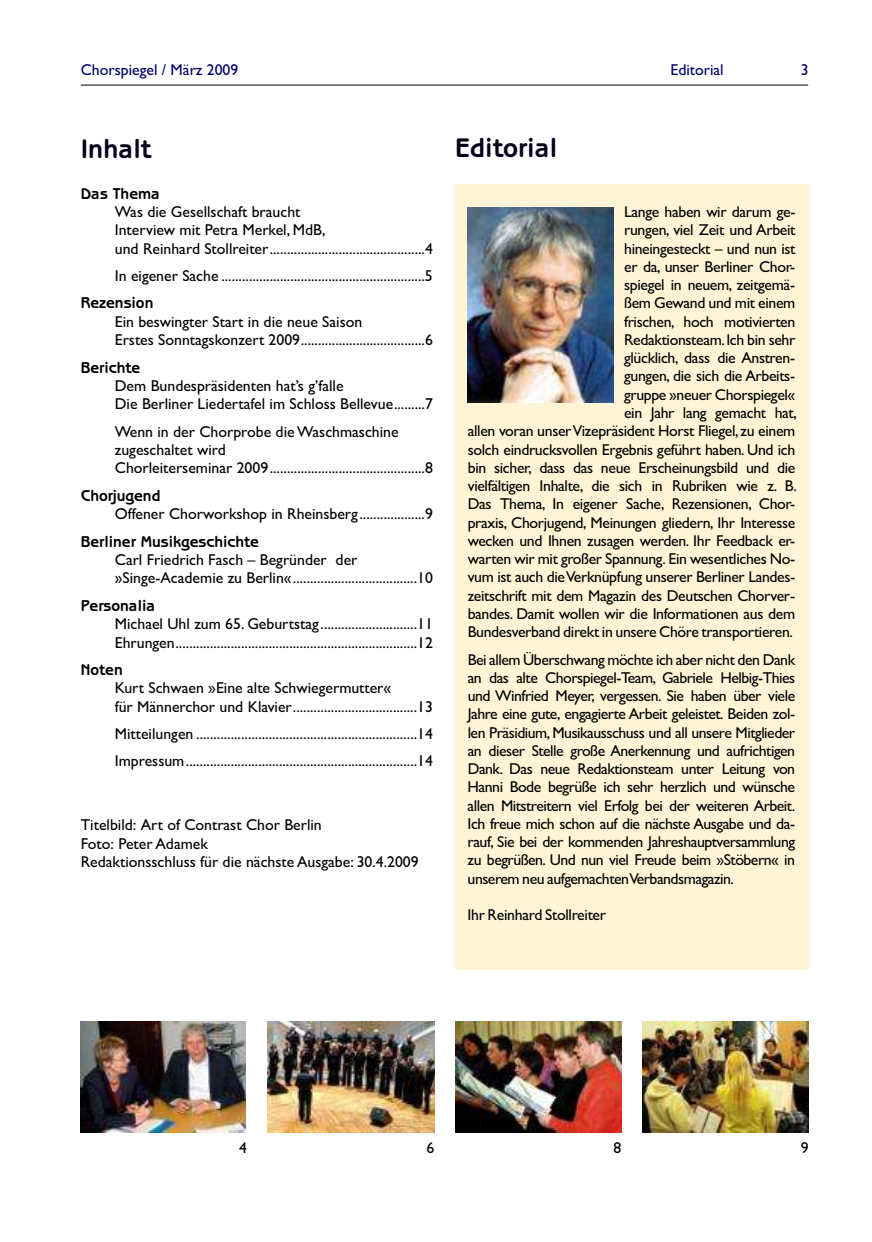
<style>
.page{position:relative;width:872px;height:1242px;background:#fff}
.page>*{position:absolute;margin:0;border:0;box-sizing:border-box;transform-origin:0 0}
.t1{font:700 27px "Benguiat Gothic";color:#00001a}
.t2{font:15.75px/18.3px "Gill Sans";letter-spacing:-.02em;color:#000;text-align:right}
.t3{font:15.75px/18.3px "Gill Sans";color:#000}
.t4{font:700 15.75px "Benguiat Gothic";color:#000}
.t5{font:15.75px "Gill Sans";color:#006}
</style>
<div class="page">
<hr style="left:81px;top:85px;width:727px;height:1px;background:#000">
<div style="left:455px;top:184px;width:353px;height:785px;background:#fff5d6"></div>
<img style="left:468px;top:207px;width:145px;height:195px">
<img style="left:81px;top:1021px;width:165px;height:111px">
<img style="left:268px;top:1021px;width:166px;height:111px">
<img style="left:455px;top:1021px;width:166px;height:111px">
<img style="left:642px;top:1021px;width:166px;height:111px">
<p class="t5" style="left:81px;top:64px;width:159px">Chorspiegel / März 2009</p>
<p class="t5" style="left:670px;top:64px;width:55px">Editorial</p>
<p class="t5" style="left:800px;top:64px;width:9px">3</p>
<h1 class="t1" style="left:81px;top:132px;width:72px">Inhalt</h1>
<h1 class="t1" style="left:455px;top:132px;width:104px">Editorial</h1>
<p class="t4" style="left:81px;top:184px;width:81px">Das Thema</p>
<p class="t3" style="left:115px;top:204px;width:319px">Was die Gesellschaft braucht<br>Interview mit Petra Merkel, MdB,<br>und Reinhard Stollreiter.............................................4</p>
<p class="t3" style="left:115px;top:268px;width:319px">In eigener Sache ...........................................................5</p>
<p class="t4" style="left:81px;top:294px;width:74px">Rezension</p>
<p class="t3" style="left:115px;top:314px;width:319px">Ein beswingter Start in die neue Saison<br>Erstes Sonntagskonzert 2009....................................6</p>
<p class="t4" style="left:81px;top:358px;width:61px">Berichte</p>
<p class="t3" style="left:115px;top:378px;width:320px">Dem Bundespräsidenten hat’s g’falle<br>Die Berliner Liedertafel im Schloss Bellevue.........7</p>
<p class="t3" style="left:115px;top:424px;width:319px">Wenn in der Chorprobe die Waschmaschine zugeschaltet wird<br>Chorleiterseminar 2009.............................................8</p>
<p class="t4" style="left:81px;top:486px;width:81px">Chorjugend</p>
<p class="t3" style="left:115px;top:506px;width:319px">Offener Chorworkshop in Rheinsberg...................9</p>
<p class="t4" style="left:81px;top:532px;width:180px">Berliner Musikgeschichte</p>
<p class="t3" style="left:115px;top:552px;width:319px">Carl Friedrich Fasch – Begründer der »Singe-Academie zu Berlin«....................................10</p>
<p class="t4" style="left:81px;top:596px;width:76px">Personalia</p>
<p class="t3" style="left:115px;top:616px;width:320px">Michael Uhl zum 65. Geburtstag............................11<br>Ehrungen......................................................................12</p>
<p class="t4" style="left:81px;top:660px;width:44px">Noten</p>
<p class="t3" style="left:115px;top:680px;width:319px">Kurt Schwaen »Eine alte Schwiegermutter«<br>für Männerchor und Klavier....................................13</p>
<p class="t3" style="left:115px;top:721px;width:320px;line-height:27.5px">Mitteilungen ................................................................14<br>Impressum...................................................................14</p>
<p class="t2" style="left:468px;top:204px;width:331px">Lange haben wir darum ge-<br>rungen, viel Zeit und Arbeit<br>hineingesteckt – und nun ist<br>er da, unser Berliner Chor-<br>spiegel in neuem, zeitgemä-<br>ßem Gewand und mit einem<br>frischen, hoch motivierten<br>Redaktionsteam.Ich bin sehr<br>glücklich, dass die Anstren-<br>gungen, die sich die Arbeits-<br>gruppe »neuer Chorspiegel«<br>ein Jahr lang gemacht hat,<br>allen voran unser Vizepräsident Horst Fliegel, zu einem solch eindrucksvollen Ergebnis geführt haben. Und ich bin sicher, dass das neue Erscheinungsbild und die vielfältigen Inhalte, die sich in Rubriken wie z. B.<br>Das Thema, In eigener Sache, Rezensionen, Chor&shy;praxis, Chorjugend, Meinungen gliedern, Ihr Interesse wecken und Ihnen zusagen werden. Ihr Feedback er&shy;warten wir mit großer Spannung. Ein wesentliches No&shy;vum ist auch die Verknüpfung unserer Berliner Landes&shy;zeitschrift mit dem Magazin des Deutschen Chorver&shy;bandes. Damit wollen wir die Informationen aus dem Bundesverband direkt in unsere Chöre transportieren.</p>
<p class="t2" style="left:467px;top:652px;width:329px;text-align:justify">Bei allem Überschwang möchte ich aber nicht den Dank an das alte Chorspiegel-Team, Gabriele Helbig-Thies und Winfried Meyer, vergessen. Sie haben über viele Jahre eine gute, engagierte Arbeit geleistet. Beiden zol&shy;len Präsidium, Musikausschuss und all unsere Mitglieder an dieser Stelle große Anerkennung und aufrichtigen Dank. Das neue Redaktionsteam unter Leitung von Hanni Bode begrüße ich sehr herzlich und wünsche allen Mitstreitern viel Erfolg bei der weiteren Arbeit.<br>Ich freue mich schon auf die nächste Ausgabe und da&shy;rauf, Sie bei der kommenden Jahreshauptversammlung zu begrüßen. Und nun viel Freude beim »Stöbern« in unserem neu aufgemachten Verbandsmagazin.</p>
<p class="t2" style="left:467px;top:907px;width:140px">Ihr Reinhard Stollreiter</p>
<p class="t3" style="left:81px;top:817px;width:339px">Titelbild: Art of Contrast Chor Berlin<br>Foto: Peter Adamek<br>Redaktionsschluss für die nächste Ausgabe: 30.4.2009</p>
<p class="t2" style="left:239px;top:1140px;width:9px">4</p>
<p class="t2" style="left:426px;top:1139px;width:9px">6</p>
<p class="t2" style="left:613px;top:1140px;width:9px">8</p>
<p class="t2" style="left:801px;top:1140px;width:9px">9</p>
</div>
